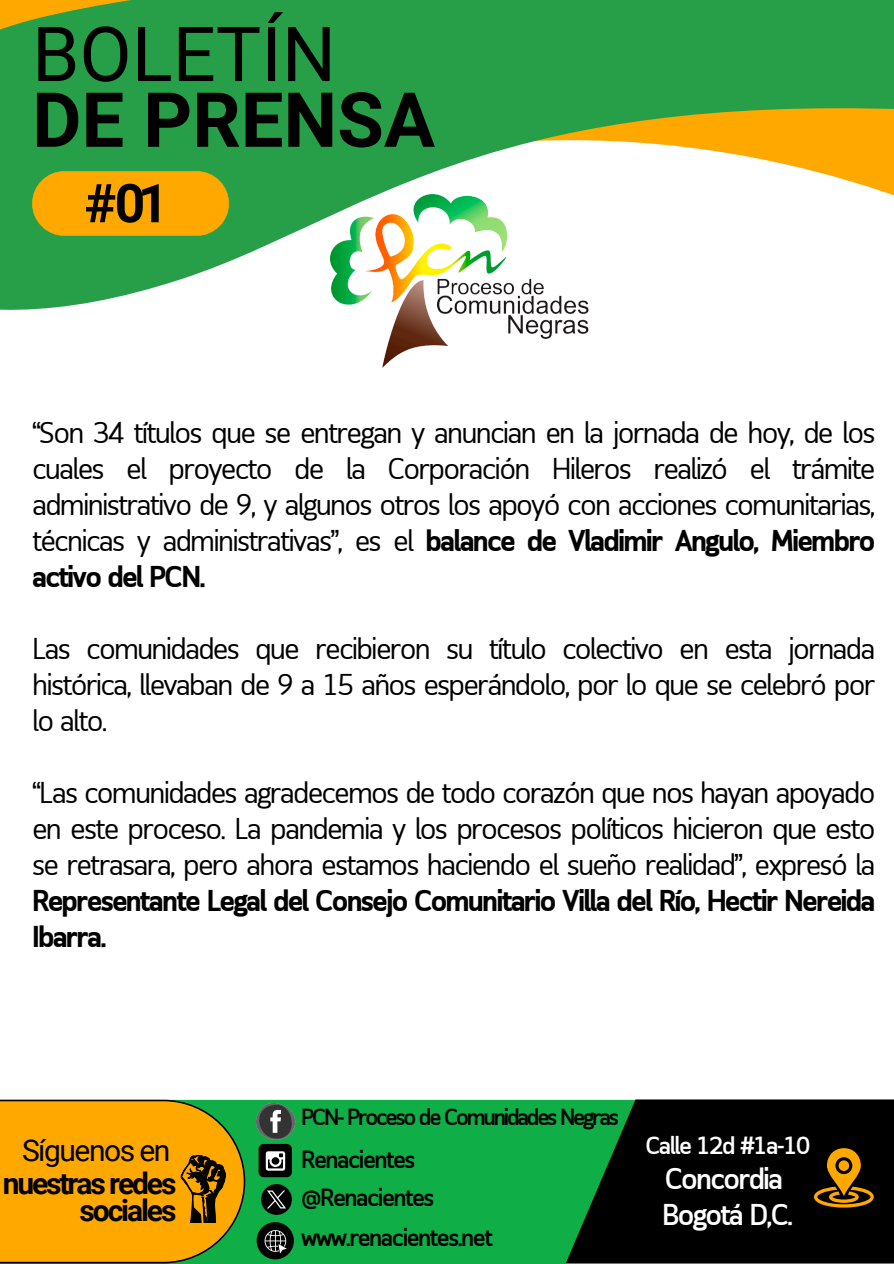
<style>
.page{position:relative;width:894px;height:1264px;background:#fff}
.page>*{position:absolute;margin:0;border:0;box-sizing:border-box;transform-origin:0 0}
.t1{font:700 75.9px "Roboto";color:#000}
.t2{font:75.9px "Roboto";color:#000}
.t3{font:700 53.4px "Roboto";color:#000}
.t4{font:30px/36px "Nyutro Sans";letter-spacing:-.06em;color:#000;text-align:justify}
.t5{font:700 30px/36px "Nyutro Sans";letter-spacing:-.06em;color:#000}
.t6{font:700 30px/27px "Roboto";letter-spacing:-.07em;color:#000;text-align:right}
.t7{font:500 30px/36px "Nyutro Sans";letter-spacing:-.06em;color:#fff}
.t8{font:30px "Roboto";letter-spacing:-.05em;color:#000}
.t9{font:500 24.75px "Nyutro Sans";letter-spacing:-.06em;color:#000}
.t10{font:500 24.75px "Nyutro Sans";letter-spacing:-.06em;color:#fff}
.t11{font:500 23.25px "Nyutro Sans";letter-spacing:-.095em;color:#000}
.s1{font-weight:700}
</style>
<div class="page">
<svg style="left:0;top:0;width:893px;height:310px;fill:#279f48"></svg>
<svg style="left:0;top:0;width:131px;height:92px;background:#45a03d"></svg>
<svg style="left:32px;top:171px;width:197px;height:64px;background:#efa805"></svg>
<img style="left:326px;top:191px;width:264px;height:177px">
<div style="left:305px;top:1099px;width:260px;height:164px;background:#0fae46"></div>
<svg style="left:0;top:1099px;width:305px;height:164px;background:#bd9b11"></svg>
<img style="left:261px;top:1184px;width:30px;height:30px">
<svg style="left:565px;top:1099px;width:328px;height:164px;background:#021609"></svg>
<svg style="left:813px;top:1148px;width:60px;height:59px;background:#664300"></svg>
<h2 class="t2" style="left:32px;top:11px;width:305px">BOLETÍN</h2>
<h1 class="t1" style="left:32px;top:76px;width:404px">DE PRENSA</h1>
<p class="t3" style="left:84px;top:173px;width:85px">#01</p>
<h5 class="t4" style="left:32px;top:417px;width:844px">“Son 34 títulos que se entregan y anuncian en la jornada de hoy, de los cuales el proyecto de la Corporación Hileros realizó el trámite administrativo de 9, y algunos otros los apoyó con acciones comunitarias, técnicas y administrativas”, es el <span class="s1">balance de Vladimir Angulo, Miembro activo del PCN.</span></h5>
<h4 class="t4" style="left:32px;top:633px;width:844px">Las comunidades que recibieron su título colectivo en esta jornada histórica, llevaban de 9 a 15 años esperándolo, por lo que se celebró por lo alto.</h4>
<h4 class="t4" style="left:32px;top:777px;width:844px">“Las comunidades agradecemos de todo corazón que nos hayan apoyado en este proceso. La pandemia y los procesos políticos hicieron que esto se retrasara, pero ahora estamos haciendo el sueño realidad”, expresó la</h4>
<p class="t5" style="left:32px;top:885px;width:844px">Representante Legal del Consejo Comunitario Villa del Río, Hectir Nereida<br>Ibarra.</p>
<h3 class="t8" style="left:22px;top:1133px;width:150px">Síguenos en</h3>
<p class="t6" style="left:3px;top:1169px;width:175px">nuestras redes sociales</p>
<p class="t11" style="left:301px;top:1107px;width:319px">PCN- Proceso de Comunidades Negras</p>
<h5 class="t9" style="left:301px;top:1149px;width:115px">Renacientes</h5>
<h5 class="t9" style="left:301px;top:1186px;width:135px">@Renacientes</h5>
<h5 class="t9" style="left:301px;top:1227px;width:193px">www.renacientes.net</h5>
<p class="t10" style="left:645px;top:1135px;width:166px">Calle 12d #1a-10</p>
<p class="t7" style="left:662px;top:1163px;width:132px">Concordia<br>Bogotá D,C.</p>
</div>
